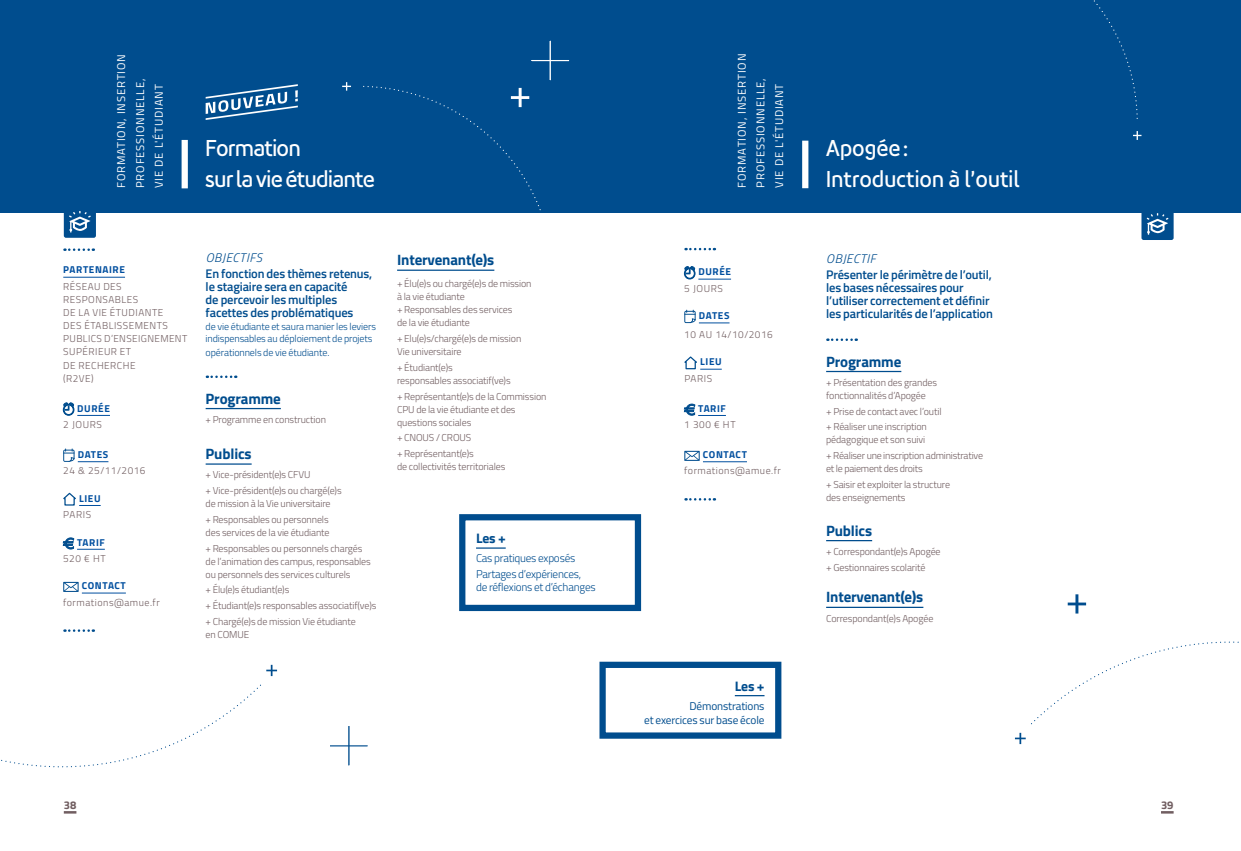
<style>
.page{position:relative;width:1241px;height:851px;background:#fff}
.page>*{position:absolute;margin:0;border:0;box-sizing:border-box;transform-origin:0 0}
.t1{font:20px/31.2px "Amue";letter-spacing:.02em;color:#fff}
.t2{font:20px/31.2px "Amue";letter-spacing:-.01em;color:#fff}
.t3{font:700 15px "Titillium Web";letter-spacing:-.01em;color:#004d8e}
.t4{font:700 13.75px "Titillium Web";letter-spacing:-.01em;color:#004d8e}
.t5{font:600 12.5px/13.1px "Titillium Web";letter-spacing:-.01em;color:#004d8e}
.t6{font:italic 300 12.5px "Titillium Web";letter-spacing:.05em;color:#004d8e}
.t7{font:11.25px/18.8px "Titillium Web";letter-spacing:.075em;color:#fff}
.t8{font:300 11.25px/15.6px "Titillium Web";letter-spacing:-.02em;color:#004d8e}
.t9{font:11.25px/13.5px "Titillium Web";letter-spacing:-.01em;color:#004d8e;text-align:right}
.t10{font:700 11.25px "Titillium Web";color:#715e61}
.t11{font:300 10px/15.6px "Titillium Web";letter-spacing:-.01em;color:#715e61}
.t12{font:300 10px/13.1px "Titillium Web";letter-spacing:.05em;color:#715e61}
.t13{font:300 10px/12.8px "Titillium Web";letter-spacing:-.01em;color:#004d8e}
.t14{font:700 10px "Titillium Web";letter-spacing:.06em;color:#004f9f}
</style>
<div class="page">
<svg style="left:64px;top:811px;width:12px;height:2px"></svg>
<svg style="left:1161px;top:811px;width:12px;height:2px"></svg>
<div style="left:0;top:0;width:620px;height:213px;background:#004d8e"></div>
<div style="left:64px;top:206px;width:32px;height:32px;background:#004d8e;border-radius:2px"></div>
<svg style="left:69px;top:211px;width:22px;height:21px"></svg>
<div style="left:181px;top:140px;width:7px;height:48px;background:#fff"></div>
<hr style="left:206px;top:408px;width:75px;height:1px;background:#004d8e">
<hr style="left:206px;top:463px;width:46px;height:1px;background:#004d8e">
<svg style="left:207px;top:375px;width:29px;height:3px"></svg>
<hr style="left:63px;top:277px;width:62px;height:1px;background:#004f9f">
<hr style="left:77px;top:415px;width:33px;height:1px;background:#004f9f">
<hr style="left:78px;top:461px;width:30px;height:1px;background:#004f9f">
<hr style="left:82px;top:592px;width:44px;height:1px;background:#004f9f">
<svg style="left:64px;top:248px;width:30px;height:3px"></svg>
<svg style="left:63px;top:402px;width:11px;height:13px"></svg>
<svg style="left:63px;top:448px;width:12px;height:14px"></svg>
<svg style="left:63px;top:492px;width:38px;height:14px"></svg>
<svg style="left:63px;top:537px;width:42px;height:13px"></svg>
<svg style="left:63px;top:581px;width:16px;height:11px"></svg>
<svg style="left:64px;top:629px;width:30px;height:2px"></svg>
<svg style="left:476px;top:547px;width:29px;height:1px"></svg>
<div style="left:459px;top:514px;width:182px;height:97px;border:6px solid #004d8e"></div>
<svg style="left:342px;top:82px;width:9px;height:9px"></svg>
<svg style="left:363px;top:40px;width:207px;height:231px"></svg>
<svg style="left:266px;top:664px;width:11px;height:12px"></svg>
<svg style="left:1px;top:684px;width:260px;height:84px"></svg>
<svg style="left:330px;top:726px;width:38px;height:40px"></svg>
<svg style="left:206px;top:84px;width:92px;height:36px"></svg>
<svg style="left:1014px;top:732px;width:11px;height:12px"></svg>
<div style="left:620px;top:0;width:620px;height:213px;background:#004d8e"></div>
<div style="left:802px;top:141px;width:6px;height:47px;background:#fff"></div>
<div style="left:1141px;top:208px;width:32px;height:32px;background:#004d8e;border-radius:2px"></div>
<svg style="left:1146px;top:213px;width:22px;height:22px"></svg>
<hr style="left:826px;top:371px;width:75px;height:1px;background:#004d8e">
<hr style="left:826px;top:540px;width:46px;height:1px;background:#004d8e">
<hr style="left:826px;top:606px;width:97px;height:2px;background:#004d8e">
<svg style="left:827px;top:338px;width:29px;height:3px"></svg>
<hr style="left:734px;top:695px;width:30px;height:1px;background:#004d8e">
<div style="left:599px;top:661px;width:182px;height:77px;border:6px solid #004d8e"></div>
<hr style="left:698px;top:279px;width:33px;height:1px;background:#004f9f">
<hr style="left:698px;top:322px;width:31px;height:1px;background:#004f9f">
<hr style="left:702px;top:461px;width:44px;height:1px;background:#004f9f">
<svg style="left:685px;top:248px;width:29px;height:2px"></svg>
<svg style="left:684px;top:266px;width:11px;height:13px"></svg>
<svg style="left:684px;top:310px;width:11px;height:13px"></svg>
<svg style="left:684px;top:356px;width:37px;height:14px"></svg>
<svg style="left:684px;top:404px;width:41px;height:12px"></svg>
<svg style="left:684px;top:451px;width:15px;height:10px"></svg>
<svg style="left:685px;top:498px;width:29px;height:2px"></svg>
<svg style="left:1133px;top:131px;width:8px;height:9px"></svg>
<svg style="left:1093px;top:0;width:45px;height:119px"></svg>
<svg style="left:1031px;top:594px;width:208px;height:131px"></svg>
<p class="t7" style="left:111px;top:188px;width:135px;rotate:-90deg">FORMATION, INSERTION<br>PROFESSIONNELLE,<br>VIE DE L'ÉTUDIANT</p>
<h1 class="t2" style="left:206px;top:132px;width:171px">Formation<br>sur la vie étudiante</h1>
<p class="t14" style="left:63px;top:262px;width:63px">PARTENAIRE</p>
<p class="t12" style="left:63px;top:279px;width:125px">RÉSEAU DES<br>RESPONSABLES<br>DE LA VIE ÉTUDIANTE<br>DES ÉTABLISSEMENTS<br>PUBLICS D’ENSEIGNEMENT<br>SUPÉRIEUR ET<br>DE RECHERCHE<br>(R2VE)</p>
<p class="t14" style="left:77px;top:400px;width:34px">DURÉE</p>
<p class="t11" style="left:63px;top:416px;width:40px">2 JOURS</p>
<p class="t14" style="left:78px;top:446px;width:32px">DATES</p>
<p class="t12" style="left:63px;top:463px;width:84px">24 &amp; 25/11/2016</p>
<p class="t14" style="left:79px;top:490px;width:23px">LIEU</p>
<p class="t11" style="left:63px;top:506px;width:29px">PARIS</p>
<p class="t14" style="left:77px;top:534px;width:29px">TARIF</p>
<p class="t11" style="left:63px;top:550px;width:44px">520 € HT</p>
<p class="t14" style="left:82px;top:578px;width:45px">CONTACT</p>
<p class="t12" style="left:63px;top:595px;width:98px">formations@amue.fr</p>
<p class="t6" style="left:206px;top:249px;width:58px">OBJECTIFS</p>
<p class="t5" style="left:206px;top:266px;width:168px">En fonction des thèmes retenus, le stagiaire sera en capacité<br>de percevoir les multiples facettes des problématiques</p>
<p class="t13" style="left:206px;top:319px;width:172px">de vie étudiante et saura manier les leviers indispensables au déploiement de projets opérationnels de vie étudiante.</p>
<h2 class="t3" style="left:206px;top:387px;width:77px">Programme</h2>
<p class="t11" style="left:206px;top:411px;width:122px">+ Programme en construction</p>
<h2 class="t3" style="left:206px;top:442px;width:47px">Publics</h2>
<p class="t11" style="left:206px;top:466px;width:137px">+ Vice-président(e)s CFVU<br>+ Vice-président(e)s ou chargé(e)s</p>
<p class="t11" style="left:206px;top:495px;width:126px">de mission à la Vie universitaire + Responsables ou personnels</p>
<p class="t11" style="left:206px;top:524px;width:158px">des services de la vie étudiante<br>+ Responsables ou personnels chargés</p>
<p class="t11" style="left:206px;top:554px;width:167px;line-height:13.1px">de l’animation des campus, responsables ou personnels des services culturels</p>
<p class="t11" style="left:206px;top:581px;width:172px">+ Élu(e)s étudiant(e)s<br>+ Étudiant(e)s responsables associatif(ve)s + Chargé(e)s de mission Vie étudiante</p>
<p class="t11" style="left:206px;top:626px;width:45px">en COMUE</p>
<h2 class="t3" style="left:397px;top:248px;width:99px">Intervenant(e)s</h2>
<p class="t11" style="left:397px;top:276px;width:136px;line-height:13.1px">+ Élu(e)s ou chargé(e)s de mission à la vie étudiante<br>+ Responsables des services<br>de la vie étudiante</p>
<p class="t11" style="left:397px;top:331px;width:126px;line-height:13.1px">+ Elu(e)s/chargé(e)s de mission<br>Vie universitaire</p>
<p class="t11" style="left:397px;top:360px;width:115px;line-height:13.1px">+ Étudiant(e)s<br>responsables associatif(ve)s</p>
<p class="t11" style="left:397px;top:389px;width:151px;line-height:13.1px">+ Représentant(e)s de la Commission<br>CPU de la vie étudiante et des questions sociales</p>
<p class="t11" style="left:397px;top:429px;width:78px">+ CNOUS / CROUS + Représentant(e)s</p>
<p class="t11" style="left:397px;top:458px;width:110px">de collectivités territoriales</p>
<h3 class="t4" style="left:476px;top:527px;width:31px">Les +</h3>
<p class="t8" style="left:476px;top:550px;width:107px">Cas pratiques exposés<br>Partages d’expériences,</p>
<p class="t8" style="left:476px;top:579px;width:121px">de réflexions et d’échanges</p>
<p class="t7" style="left:731px;top:187px;width:135px;rotate:-90deg">FORMATION, INSERTION<br>PROFESSIONNELLE,<br>VIE DE L'ÉTUDIANT</p>
<p class="t14" style="left:698px;top:264px;width:34px">DURÉE</p>
<p class="t11" style="left:684px;top:280px;width:40px">5 JOURS</p>
<p class="t14" style="left:698px;top:308px;width:32px">DATES</p>
<p class="t12" style="left:684px;top:327px;width:90px">10 AU 14/10/2016</p>
<p class="t14" style="left:700px;top:354px;width:23px">LIEU</p>
<p class="t11" style="left:684px;top:370px;width:29px">PARIS</p>
<p class="t14" style="left:698px;top:400px;width:29px">TARIF</p>
<p class="t11" style="left:684px;top:416px;width:53px">1 300 € HT</p>
<p class="t14" style="left:702px;top:447px;width:45px">CONTACT</p>
<p class="t12" style="left:684px;top:463px;width:98px">formations@amue.fr</p>
<h3 class="t4" style="left:734px;top:675px;width:31px">Les +</h3>
<p class="t9" style="left:644px;top:699px;width:122px">Démonstrations<br>et exercices sur base école</p>
<h1 class="t1" style="left:826px;top:132px;width:195px">Apogée :<br>Introduction à l’outil</h1>
<p class="t6" style="left:826px;top:249px;width:51px">OBJECTIF</p>
<p class="t5" style="left:826px;top:267px;width:168px">Présenter le périmètre de l’outil, les bases nécessaires pour l’utiliser correctement et définir les particularités de l’application</p>
<h2 class="t3" style="left:826px;top:350px;width:77px">Programme</h2>
<p class="t11" style="left:826px;top:375px;width:112px;line-height:13.1px">+ Présentation des grandes fonctionnalités d’Apogée</p>
<p class="t11" style="left:826px;top:403px;width:117px">+ Prise de contact avec l’outil + Réaliser une inscription</p>
<p class="t11" style="left:826px;top:431px;width:158px">pédagogique et son suivi<br>+ Réaliser une inscription administrative</p>
<p class="t11" style="left:826px;top:460px;width:125px">et le paiement des droits<br>+ Saisir et exploiter la structure</p>
<p class="t11" style="left:826px;top:489px;width:81px">des enseignements</p>
<h2 class="t3" style="left:826px;top:519px;width:47px">Publics</h2>
<p class="t11" style="left:826px;top:543px;width:116px">+ Correspondant(e)s Apogée + Gestionnaires scolarité</p>
<h2 class="t3" style="left:826px;top:585px;width:99px">Intervenant(e)s</h2>
<p class="t11" style="left:826px;top:610px;width:109px">Correspondant(e)s Apogée</p>
<p class="t10" style="left:64px;top:795px;width:14px">38</p>
<p class="t10" style="left:1160px;top:795px;width:14px">39</p>
</div>
